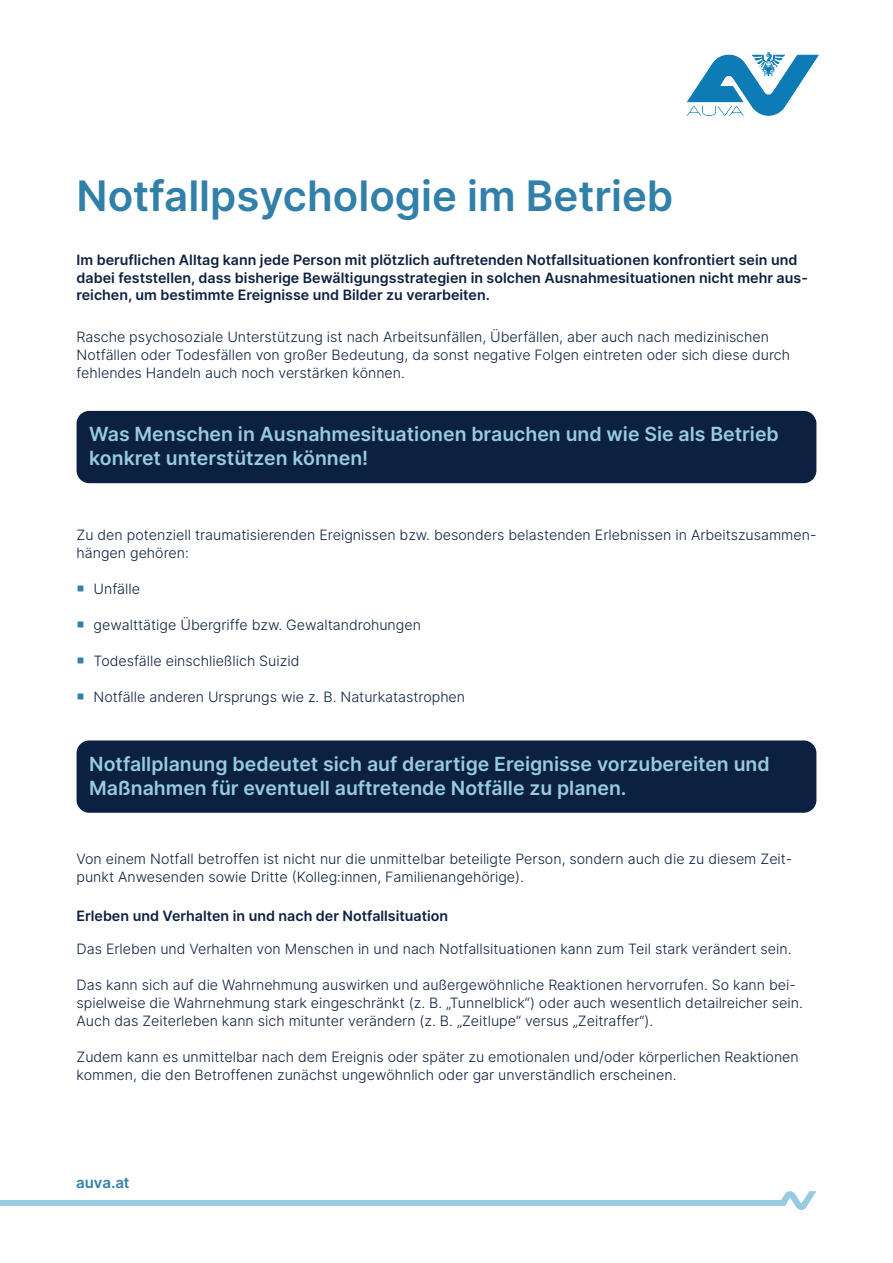
<style>
.page{position:relative;width:893px;height:1263px;background:#fff}
.page>*{position:absolute;margin:0;border:0;box-sizing:border-box;transform-origin:0 0}
.t1{font:600 42px "Inter";color:#3180a9}
.t2{font:600 19.5px/24px "Inter";color:#98cae4}
.t3{font:600 15px "Inter";color:#3180a9}
.t4{font:300 14.25px/18px "Inter";color:#0c2141}
.t5{font:600 14.25px/17.1px "Inter";color:#0c2141}
</style>
<div class="page">
<svg style="left:781px;top:1191px;width:35px;height:19px"></svg>
<div style="left:0;top:1200px;width:782px;height:6px;background:#98cae4"></div>
<img style="left:686px;top:52px;width:133px;height:64px">
<div style="left:77px;top:411px;width:739px;height:72px;background:#0c2141;border-radius:13px"></div>
<div style="left:77px;top:740px;width:739px;height:73px;background:#0c2141;border-radius:13px"></div>
<h1 class="t1" style="left:77px;top:164px;width:598px">Notfallpsychologie im Betrieb</h1>
<p class="t5" style="left:77px;top:251px;width:733px">Im beruflichen Alltag kann jede Person mit plötzlich auftretenden Notfallsituationen konfrontiert sein und dabei feststellen, dass bisherige Bewältigungsstrategien in solchen Ausnahmesituationen nicht mehr aus&shy;reichen, um bestimmte Ereignisse und Bilder zu verarbeiten.</p>
<p class="t4" style="left:77px;top:328px;width:715px">Rasche psychosoziale Unterstützung ist nach Arbeitsunfällen, Überfällen, aber auch nach medizinischen<br>Notfällen oder Todesfällen von großer Bedeutung, da sonst negative Folgen eintreten oder sich diese durch fehlendes Handeln auch noch verstärken können.</p>
<h2 class="t2" style="left:89px;top:421px;width:691px">Was Menschen in Ausnahmesituationen brauchen und wie Sie als Betrieb konkret unterstützen können!</h2>
<p class="t4" style="left:77px;top:526px;width:741px">Zu den potenziell traumatisierenden Ereignissen bzw. besonders belastenden Erlebnissen in Arbeitszusammen&shy;hängen gehören:</p>
<p class="t4" style="left:94px;top:580px;width:48px">Unfälle</p>
<p class="t4" style="left:94px;top:616px;width:329px">gewalttätige Übergriffe bzw. Gewaltandrohungen</p>
<p class="t4" style="left:94px;top:652px;width:207px">Todesfälle einschließlich Suizid</p>
<p class="t4" style="left:94px;top:688px;width:373px">Notfälle anderen Ursprungs wie z. B. Naturkatastrophen</p>
<h2 class="t2" style="left:89px;top:751px;width:682px">Notfallplanung bedeutet sich auf derartige Ereignisse vorzubereiten und<br>Maßnahmen für eventuell auftretende Notfälle zu planen.</h2>
<p class="t4" style="left:77px;top:850px;width:717px">Von einem Notfall betroffen ist nicht nur die unmittelbar beteiligte Person, sondern auch die zu diesem Zeit&shy;punkt Anwesenden sowie Dritte (Kolleg:innen, Familienangehörige).</p>
<p class="t5" style="left:77px;top:907px;width:373px">Erleben und Verhalten in und nach der Notfallsituation</p>
<p class="t4" style="left:77px;top:940px;width:717px">Das Erleben und Verhalten von Menschen in und nach Notfallsituationen kann zum Teil stark verändert sein.</p>
<p class="t4" style="left:77px;top:976px;width:728px">Das kann sich auf die Wahrnehmung auswirken und außergewöhnliche Reaktionen hervorrufen. So kann bei&shy;spielweise die Wahrnehmung stark eingeschränkt (z. B. „Tunnelblick“) oder auch wesentlich detailreicher sein.<br>Auch das Zeiterleben kann sich mitunter verändern (z. B. „Zeitlupe“ versus „Zeitraffer“).</p>
<p class="t4" style="left:77px;top:1048px;width:724px">Zudem kann es unmittelbar nach dem Ereignis oder später zu emotionalen und/oder körperlichen Reaktionen kommen, die den Betroffenen zunächst ungewöhnlich oder gar unverständlich erscheinen.</p>
<p class="t3" style="left:76px;top:1171px;width:55px">auva.at</p>
</div>
